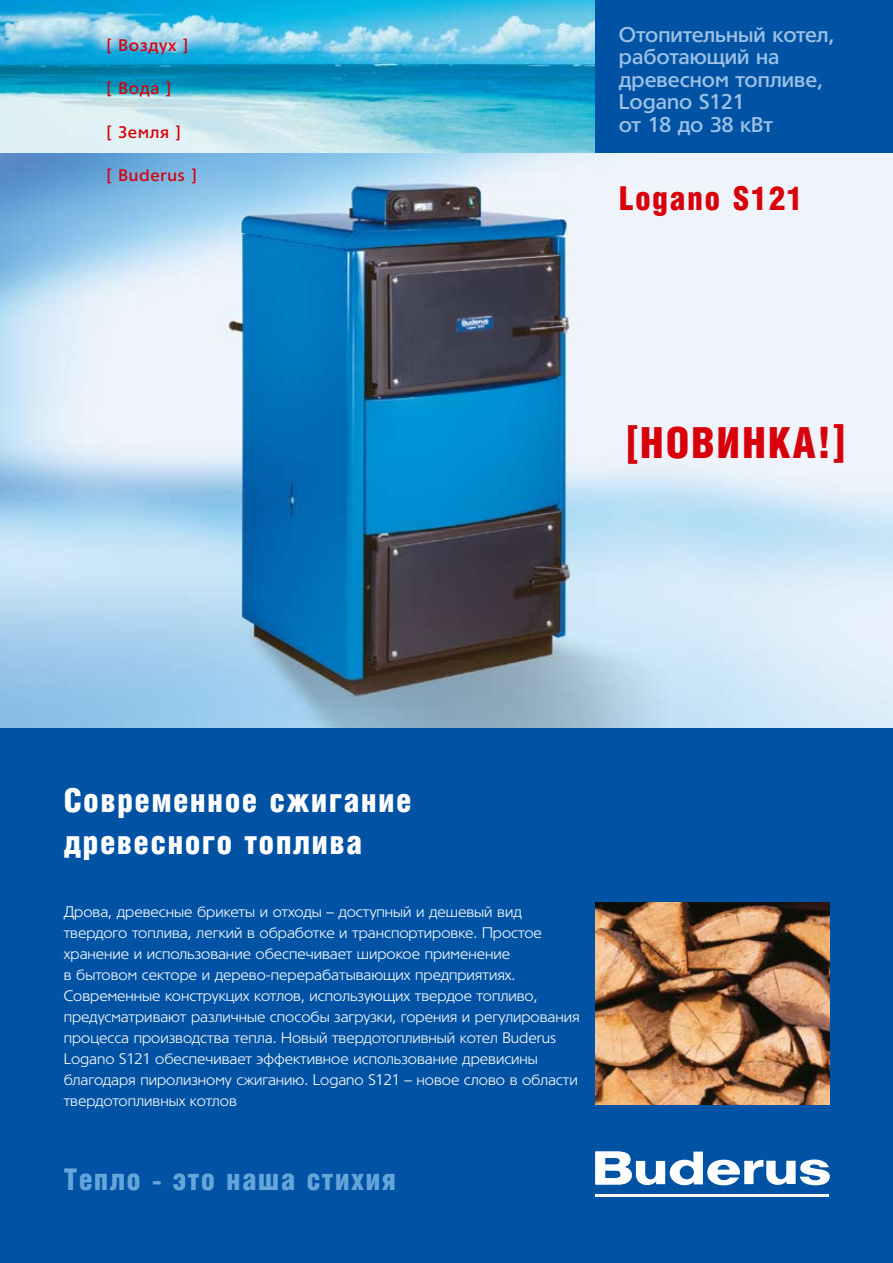
<style>
.page{position:relative;width:893px;height:1263px;background:#fff}
.page>*{position:absolute;margin:0;border:0;box-sizing:border-box;transform-origin:0 0}
.t1{font:900 condensed 43.05px "Helios Cond";letter-spacing:.04em;color:#d8000b}
.t2{font:900 condensed 33px/42px "Helios Cond";letter-spacing:.04em;color:#fff}
.t3{font:900 condensed 33px "Helios Cond";letter-spacing:.04em;color:#d8000b}
.t4{font:900 condensed 30px "Helios Cond";letter-spacing:.04em;color:#64a5da}
.t5{font:500 21px/22.5px "Tornado Cyr";color:#9cc1e6}
.t6{font:500 16.5px "Tornado Cyr";letter-spacing:.05em;color:#d8000b}
.t7{font:300 15px/21px "Tornado Cyr";color:#fff}
</style>
<div class="page">
<img style="left:0;top:0;width:595px;height:153px">
<div style="left:595px;top:0;width:298px;height:153px;background:#0053a4"></div>
<div style="left:0;top:727px;width:893px;height:536px;background:#0053a4"></div>
<img style="left:0;top:153px;width:893px;height:574px">
<img style="left:595px;top:903px;width:234px;height:201px">
<hr style="left:595px;top:1194px;width:233px;height:2px;background:#fff">
<svg style="left:595px;top:1151px;width:235px;height:34px"></svg>
<p class="t6" style="left:107px;top:36px;width:83px">[ Воздух ]</p>
<p class="t6" style="left:107px;top:80px;width:66px">[ Вода ]</p>
<p class="t6" style="left:107px;top:123px;width:76px">[ Земля ]</p>
<p class="t6" style="left:107px;top:166px;width:92px">[ Buderus ]</p>
<h3 class="t5" style="left:619px;top:24px;width:217px">Отопительный котел, работающий на древесном топливе,<br>Logano S121<br>от 18 до 38 кВт</h3>
<h2 class="t3" style="left:619px;top:179px;width:186px">Logano S121</h2>
<h1 class="t1" style="left:625px;top:418px;width:223px">[НОВИНКА!]</h1>
<h2 class="t2" style="left:64px;top:778px;width:349px">Современное сжигание древесного топлива</h2>
<p class="t7" style="left:64px;top:901px;width:517px">Дрова, древесные брикеты и отходы – доступный и дешевый вид твердого топлива, легкий в обработке и транспортировке. Простое хранение и использование обеспечивает широкое применение<br>в бытовом секторе и дерево-перерабатывающих предприятиях.<br>Современные конструкцих котлов, использующих твердое топливо, предусматривают различные способы загрузки, горения и регулирования процесса производства тепла. Новый твердотопливный котел Buderus Logano S121 обеспечивает эффективное использование древисины благодаря пиролизному сжиганию. Logano S121 – новое слово в области твердотопливных котлов</p>
<h3 class="t4" style="left:64px;top:1162px;width:334px">Тепло - это наша стихия</h3>
</div>
